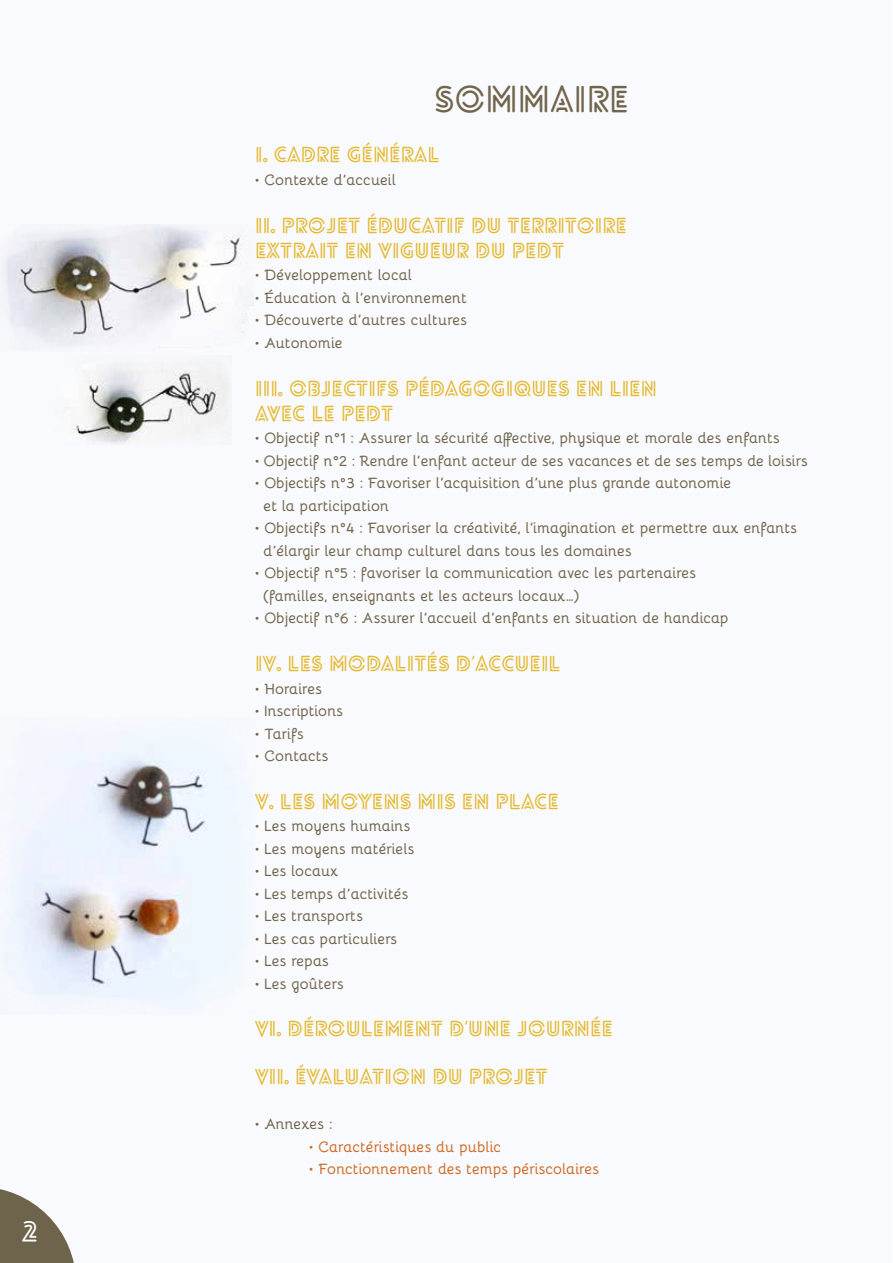
<style>
.page{position:relative;width:893px;height:1263px;background:#fff}
.page>*{position:absolute;margin:0;border:0;box-sizing:border-box;transform-origin:0 0}
.t1{font:700 36px "Lovelo Line";color:#71654c}
.t2{font:700 27px "Lovelo Line";color:#fff}
.t3{font:700 21px/25.2px "Lovelo Line";color:#e4ba33}
.t4{font:700 15px/22.5px "Bellota";letter-spacing:-.01em;color:#71654c}
.t5{font:700 15px "Bellota";letter-spacing:-.01em;color:#cd6c27}
</style>
<div class="page">
<div style="left:0;top:0;width:892px;height:1263px;background:#f9fafd"></div>
<svg style="left:0;top:1189px;width:74px;height:74px"></svg>
<img style="left:2px;top:224px;width:248px;height:121px">
<img style="left:70px;top:364px;width:159px;height:80px">
<img style="left:5px;top:741px;width:237px;height:257px">
<h2 class="t2" style="left:22px;top:1215px;width:17px">2</h2>
<h1 class="t1" style="left:434px;top:77px;width:196px">SOMMAIRE</h1>
<h3 class="t3" style="left:255px;top:142px;width:186px">I. CADRE GÉNÉRAL</h3>
<p class="t4" style="left:255px;top:167px;width:143px">• Contexte d’accueil</p>
<h3 class="t3" style="left:255px;top:213px;width:373px">II. PROJET ÉDUCATIF DU TERRITOIRE<br>EXTRAIT EN VIGUEUR DU PEDT</h3>
<p class="t4" style="left:255px;top:263px;width:159px">• Développement local</p>
<p class="t4" style="left:255px;top:285px;width:214px">• Éducation à l’environnement</p>
<p class="t4" style="left:255px;top:308px;width:214px">• Découverte d’autres cultures</p>
<p class="t4" style="left:255px;top:330px;width:89px">• Autonomie</p>
<h3 class="t3" style="left:255px;top:376px;width:403px">III. OBJECTIFS PÉDAGOGIQUES EN LIEN<br>AVEC LE PEDT</h3>
<p class="t4" style="left:255px;top:426px;width:526px">• Objectif n°1 : Assurer la sécurité affective, physique et morale des enfants</p>
<p class="t4" style="left:255px;top:448px;width:554px">• Objectif n°2 : Rendre l’enfant acteur de ses vacances et de ses temps de loisirs</p>
<p class="t4" style="left:264px;top:471px;width:469px;text-indent:-9px">• Objectifs n°3 : Favoriser l’acquisition d’une plus grande autonomie et la participation</p>
<p class="t4" style="left:264px;top:516px;width:535px;text-indent:-9px">• Objectifs n°4 : Favoriser la créativité, l’imagination et permettre aux enfants d’élargir leur champ culturel dans tous les domaines</p>
<p class="t4" style="left:264px;top:561px;width:434px;text-indent:-9px">• Objectif n°5 : favoriser la communication avec les partenaires (familles, enseignants et les acteurs locaux…)</p>
<p class="t4" style="left:255px;top:606px;width:475px">• Objectif n°6 : Assurer l’accueil d’enfants en situation de handicap</p>
<h3 class="t3" style="left:255px;top:651px;width:307px">IV. LES MODALITÉS D’ACCUEIL</h3>
<p class="t4" style="left:255px;top:676px;width:69px">• Horaires</p>
<p class="t4" style="left:255px;top:698px;width:90px">• Inscriptions</p>
<p class="t4" style="left:255px;top:721px;width:50px">• Tarifs</p>
<p class="t4" style="left:255px;top:743px;width:75px">• Contacts</p>
<h3 class="t3" style="left:255px;top:789px;width:305px">V. LES MOYENS MIS EN PLACE</h3>
<p class="t4" style="left:255px;top:814px;width:157px">• Les moyens humains</p>
<p class="t4" style="left:255px;top:836px;width:161px">• Les moyens matériels</p>
<p class="t4" style="left:255px;top:859px;width:85px">• Les locaux</p>
<p class="t4" style="left:255px;top:881px;width:155px">• Les temps d’activités</p>
<p class="t4" style="left:255px;top:904px;width:110px">• Les transports</p>
<p class="t4" style="left:255px;top:926px;width:144px">• Les cas particuliers</p>
<p class="t4" style="left:255px;top:949px;width:76px">• Les repas</p>
<p class="t4" style="left:255px;top:971px;width:90px">• Les goûters</p>
<h3 class="t3" style="left:255px;top:1016px;width:359px">VI. DÉROULEMENT D’UNE JOURNÉE</h3>
<h3 class="t3" style="left:255px;top:1064px;width:294px">VII. ÉVALUATION DU PROJET</h3>
<p class="t4" style="left:255px;top:1112px;width:79px">• Annexes :</p>
<p class="t5" style="left:309px;top:1135px;width:194px">• Caractéristiques du public</p>
<p class="t5" style="left:309px;top:1157px;width:292px">• Fonctionnement des temps périscolaires</p>
</div>
